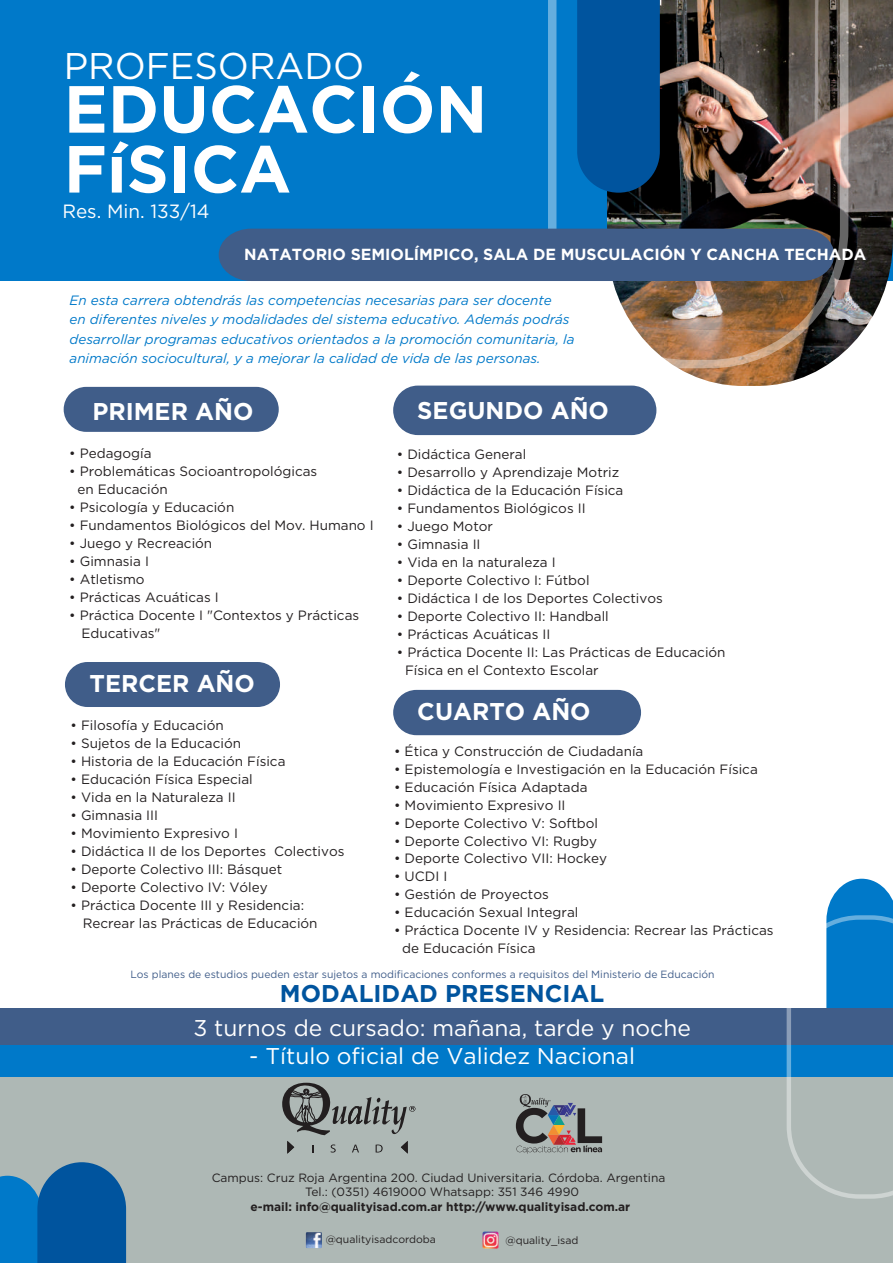
<style>
.page{position:relative;width:893px;height:1263px;background:#fff}
.page>*{position:absolute;margin:0;border:0;box-sizing:border-box;transform-origin:0 0}
.t1{font:700 66.45px/59.8px "Gotham";color:#fff}
.t2{font:37.05px "Gotham";color:#fff}
.t3{font:700 24.3px "Gotham";color:#fff}
.t4{font:700 24.3px "Gotham";color:#00549e}
.t5{font:22.8px "Gotham";color:#fff}
.t6{font:19.2px "Gotham";color:#fff}
.t7{font:700 16.05px "Gotham";color:#fff}
.t8{font:13.5px/18px "Gotham";color:#231f20}
.t9{font:italic 13.5px/19.5px "Gotham";color:#0079c9}
.t10{font:12px/14.4px "Gotham";color:#231f20}
.t11{font:700 12px "Gotham";color:#231f20}
.t12{font:10.5px "Gotham";color:#405d89}
.t13{font:10.5px "Gotham";color:#231f20}
</style>
<div class="page">
<div style="left:0;top:0;width:893px;height:281px;background:#0079c9"></div>
<div style="left:0;top:1037px;width:893px;height:226px;background:#aeb8b5"></div>
<div style="left:0;top:1040px;width:893px;height:36px;background:#0079c9"></div>
<div style="left:0;top:1009px;width:893px;height:36px;background:#405d89"></div>
<svg style="left:0;top:1162px;width:126px;height:101px;background:#1569ab"></svg>
<img style="left:607px;top:0;width:286px;height:386px">
<img style="left:548px;top:0;width:300px;height:368px">
<svg style="left:787px;top:879px;width:106px;height:320px"></svg>
<div style="left:577px;top:0;width:83px;height:193px;background:#00549e"></div>
<div style="left:64px;top:387px;width:215px;height:45px;background:#405d89;border-radius:22px"></div>
<div style="left:393px;top:386px;width:263px;height:49px;background:#405d89;border-radius:25px"></div>
<div style="left:65px;top:662px;width:215px;height:45px;background:#405d89;border-radius:22px"></div>
<div style="left:393px;top:690px;width:248px;height:45px;background:#405d89"></div>
<div style="left:219px;top:229px;width:615px;height:52px;background:#405d89"></div>
<img style="left:306px;top:1232px;width:16px;height:16px">
<img style="left:483px;top:1231px;width:15px;height:17px">
<svg style="left:516px;top:1094px;width:86px;height:60px"></svg>
<svg style="left:282px;top:1083px;width:133px;height:71px"></svg>
<h2 class="t2" style="left:64px;top:42px;width:302px">PROFESORADO</h2>
<h1 class="t1" style="left:64px;top:79px;width:425px">EDUCACIÓN<br>FíSICA</h1>
<h3 class="t6" style="left:62px;top:199px;width:149px">Res. Min. 133/14</h3>
<p class="t7" style="left:244px;top:244px;width:624px">NATATORIO SEMIOLÍMPICO, SALA DE MUSCULACIÓN Y CANCHA TECHADA</p>
<p class="t9" style="left:70px;top:290px;width:506px">En esta carrera obtendrás las competencias necesarias para ser docente<br>en diferentes niveles y modalidades del sistema educativo. Además podrás desarrollar programas educativos orientados a la promoción comunitaria, la animación sociocultural, y a mejorar la calidad de vida de las personas.</p>
<h3 class="t3" style="left:92px;top:396px;width:162px">PRIMER AÑO</h3>
<h3 class="t3" style="left:417px;top:394px;width:193px">SEGUNDO AÑO</h3>
<p class="t8" style="left:69px;top:444px;width:84px">• Pedagogía</p>
<p class="t8" style="left:77px;top:462px;width:241px;text-indent:-8px">• Problemáticas Socioantropológicas en Educación</p>
<p class="t8" style="left:69px;top:498px;width:167px">• Psicología y Educación</p>
<p class="t8" style="left:69px;top:516px;width:306px">• Fundamentos Biológicos del Mov. Humano I</p>
<p class="t8" style="left:69px;top:534px;width:144px">• Juego y Recreación</p>
<p class="t8" style="left:69px;top:552px;width:81px">• Gimnasia I</p>
<p class="t8" style="left:69px;top:570px;width:77px">• Atletismo</p>
<p class="t8" style="left:69px;top:588px;width:151px">• Prácticas Acuáticas I</p>
<p class="t8" style="left:81px;top:606px;width:279px;text-indent:-12px">• Práctica Docente I "Contextos y Prácticas<br>Educativas"</p>
<h3 class="t3" style="left:90px;top:667px;width:167px">TERCER AÑO</h3>
<p class="t8" style="left:71px;top:716px;width:155px">• Filosofía y Educación</p>
<p class="t8" style="left:71px;top:734px;width:172px">• Sujetos de la Educación</p>
<p class="t8" style="left:71px;top:752px;width:216px">• Historia de la Educación Física</p>
<p class="t8" style="left:71px;top:770px;width:184px">• Educación Física Especial</p>
<p class="t8" style="left:71px;top:788px;width:167px">• Vida en la Naturaleza II</p>
<p class="t8" style="left:71px;top:806px;width:89px">• Gimnasia III</p>
<p class="t8" style="left:71px;top:824px;width:169px">• Movimiento Expresivo I</p>
<p class="t8" style="left:71px;top:842px;width:275px">• Didáctica II de los Deportes Colectivos</p>
<p class="t8" style="left:71px;top:860px;width:213px">• Deporte Colectivo III: Básquet</p>
<p class="t8" style="left:71px;top:878px;width:199px">• Deporte Colectivo IV: Vóley</p>
<p class="t8" style="left:83px;top:896px;width:236px;text-indent:-12px">• Práctica Docente III y Residencia:<br>Recrear las Prácticas de Educación</p>
<p class="t8" style="left:397px;top:445px;width:131px">• Didáctica General</p>
<p class="t8" style="left:397px;top:463px;width:224px">• Desarrollo y Aprendizaje Motriz</p>
<p class="t8" style="left:397px;top:481px;width:228px">• Didáctica de la Educación Física</p>
<p class="t8" style="left:397px;top:499px;width:190px">• Fundamentos Biológicos II</p>
<p class="t8" style="left:397px;top:517px;width:98px">• Juego Motor</p>
<p class="t8" style="left:397px;top:535px;width:85px">• Gimnasia II</p>
<p class="t8" style="left:397px;top:553px;width:160px">• Vida en la naturaleza I</p>
<p class="t8" style="left:397px;top:571px;width:194px">• Deporte Colectivo I: Fútbol</p>
<p class="t8" style="left:397px;top:589px;width:267px">• Didáctica I de los Deportes Colectivos</p>
<p class="t8" style="left:397px;top:607px;width:213px">• Deporte Colectivo II: Handball</p>
<p class="t8" style="left:397px;top:625px;width:155px">• Prácticas Acuáticas II</p>
<p class="t8" style="left:405px;top:643px;width:322px;text-indent:-8px">• Práctica Docente II: Las Prácticas de Educación<br>Física en el Contexto Escolar</p>
<h3 class="t3" style="left:417px;top:695px;width:175px">CUARTO AÑO</h3>
<p class="t8" style="left:394px;top:741px;width:251px">• Ética y Construcción de Ciudadanía</p>
<p class="t8" style="left:394px;top:759px;width:365px">• Epistemología e Investigación en la Educación Física</p>
<p class="t8" style="left:394px;top:777px;width:195px">• Educación Física Adaptada</p>
<p class="t8" style="left:394px;top:795px;width:173px">• Movimiento Expresivo II</p>
<p class="t8" style="left:394px;top:813px;width:205px">• Deporte Colectivo V: Softbol</p>
<p class="t8" style="left:394px;top:831px;width:204px">• Deporte Colectivo VI: Rugby</p>
<p class="t8" style="left:394px;top:849px;width:215px">• Deporte Colectivo VII: Hockey</p>
<p class="t8" style="left:394px;top:867px;width:55px">• UCDI I</p>
<p class="t8" style="left:394px;top:885px;width:156px">• Gestión de Proyectos</p>
<p class="t8" style="left:394px;top:903px;width:186px">• Educación Sexual Integral</p>
<p class="t8" style="left:402px;top:921px;width:373px;text-indent:-8px">• Práctica Docente IV y Residencia: Recrear las Prácticas de Educación Física</p>
<p class="t12" style="left:130px;top:967px;width:586px">Los planes de estudios pueden estar sujetos a modificaciones conformes a requisitos del Ministerio de Educación</p>
<h3 class="t4" style="left:280px;top:977px;width:326px">MODALIDAD PRESENCIAL</h3>
<h3 class="t5" style="left:193px;top:1013px;width:499px">3 turnos de cursado: mañana, tarde y noche</h3>
<h3 class="t5" style="left:249px;top:1041px;width:387px">- Título oficial de Validez Nacional</h3>
<p class="t10" style="left:305px;top:1170px;width:362px;text-indent:-94px">Campus: Cruz Roja Argentina 200. Ciudad Universitaria. Córdoba. Argentina<br>Tel.: (0351) 4619000 Whatsapp: 351 346 4990</p>
<p class="t11" style="left:250px;top:1198px;width:381px">e-mail: info@qualityisad.com.ar http://www.qualityisad.com.ar</p>
<p class="t13" style="left:326px;top:1233px;width:112px">@qualityisadcordoba</p>
<p class="t13" style="left:505px;top:1234px;width:75px">@quality_isad</p>
</div>
